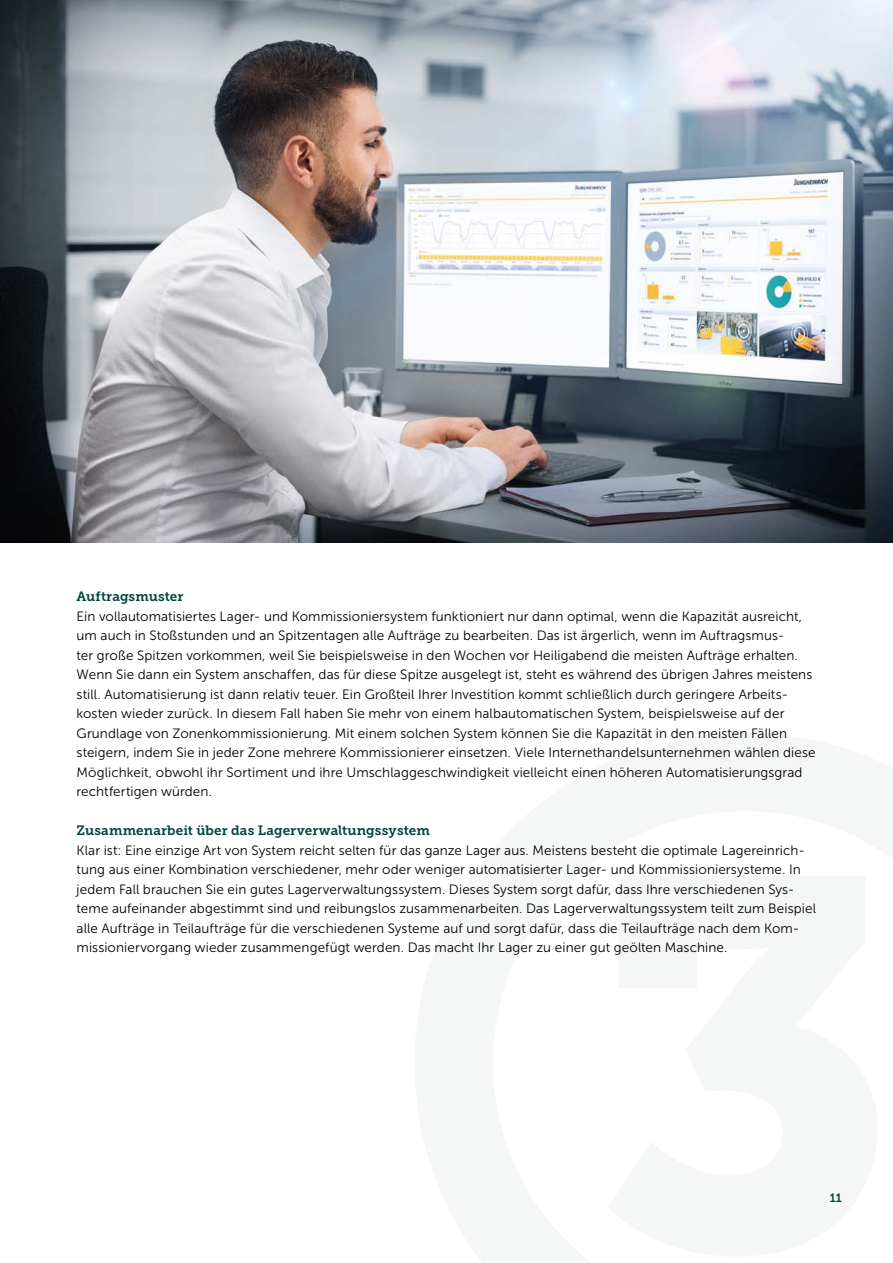
<style>
.page{position:relative;width:893px;height:1263px;background:#fff}
.page>*{position:absolute;margin:0;border:0;box-sizing:border-box;transform-origin:0 0}
.t1{font:13.5px/19.5px "Museo JH Sans 300";letter-spacing:.01em;color:#000}
.t2{font:13.5px "Museo JH Slab 700";letter-spacing:.005em;color:#00443d}
.t3{font:12px "Museo JH Slab 700";color:#00443d}
</style>
<div class="page">
<img style="left:0;top:0;width:893px;height:543px">
<p class="t2" style="left:77px;top:589px;width:108px">Auftragsmuster</p>
<p class="t1" style="left:77px;top:607px;width:740px">Ein vollautomatisiertes Lager- und Kommissioniersystem funktioniert nur dann optimal, wenn die Kapazität ausreicht, um auch in Stoßstunden und an Spitzentagen alle Aufträge zu bearbeiten. Das ist ärgerlich, wenn im Auftragsmus-<br>ter große Spitzen vorkommen, weil Sie beispielsweise in den Wochen vor Heiligabend die meisten Aufträge erhalten.<br>Wenn Sie dann ein System anschaffen, das für diese Spitze ausgelegt ist, steht es während des übrigen Jahres meistens still. Automatisierung ist dann relativ teuer. Ein Großteil Ihrer Investition kommt schließlich durch geringere Arbeits&shy;kosten wieder zurück. In diesem Fall haben Sie mehr von einem halbautomatischen System, beispielsweise auf der Grundlage von Zonenkommissionierung. Mit einem solchen System können Sie die Kapazität in den meisten Fällen steigern, indem Sie in jeder Zone mehrere Kommissionierer einsetzen. Viele Internethandelsunternehmen wählen diese Möglichkeit, obwohl ihr Sortiment und ihre Umschlaggeschwindigkeit vielleicht einen höheren Automatisierungsgrad rechtfertigen würden.</p>
<p class="t2" style="left:77px;top:823px;width:355px">Zusammenarbeit über das Lagerverwaltungssystem</p>
<p class="t1" style="left:77px;top:840px;width:741px">Klar ist: Eine einzige Art von System reicht selten für das ganze Lager aus. Meistens besteht die optimale Lagereinrich&shy;tung aus einer Kombination verschiedener, mehr oder weniger automatisierter Lager- und Kommissioniersysteme. In jedem Fall brauchen Sie ein gutes Lagerverwaltungssystem. Dieses System sorgt dafür, dass Ihre verschiedenen Sys&shy;teme aufeinander abgestimmt sind und reibungslos zusammenarbeiten. Das Lagerverwaltungssystem teilt zum Beispiel alle Aufträge in Teilaufträge für die verschiedenen Systeme auf und sorgt dafür, dass die Teilaufträge nach dem Kom&shy;missioniervorgang wieder zusammengefügt werden. Das macht Ihr Lager zu einer gut geölten Maschine.</p>
<p class="t3" style="left:830px;top:1191px;width:14px">11</p>
</div>
